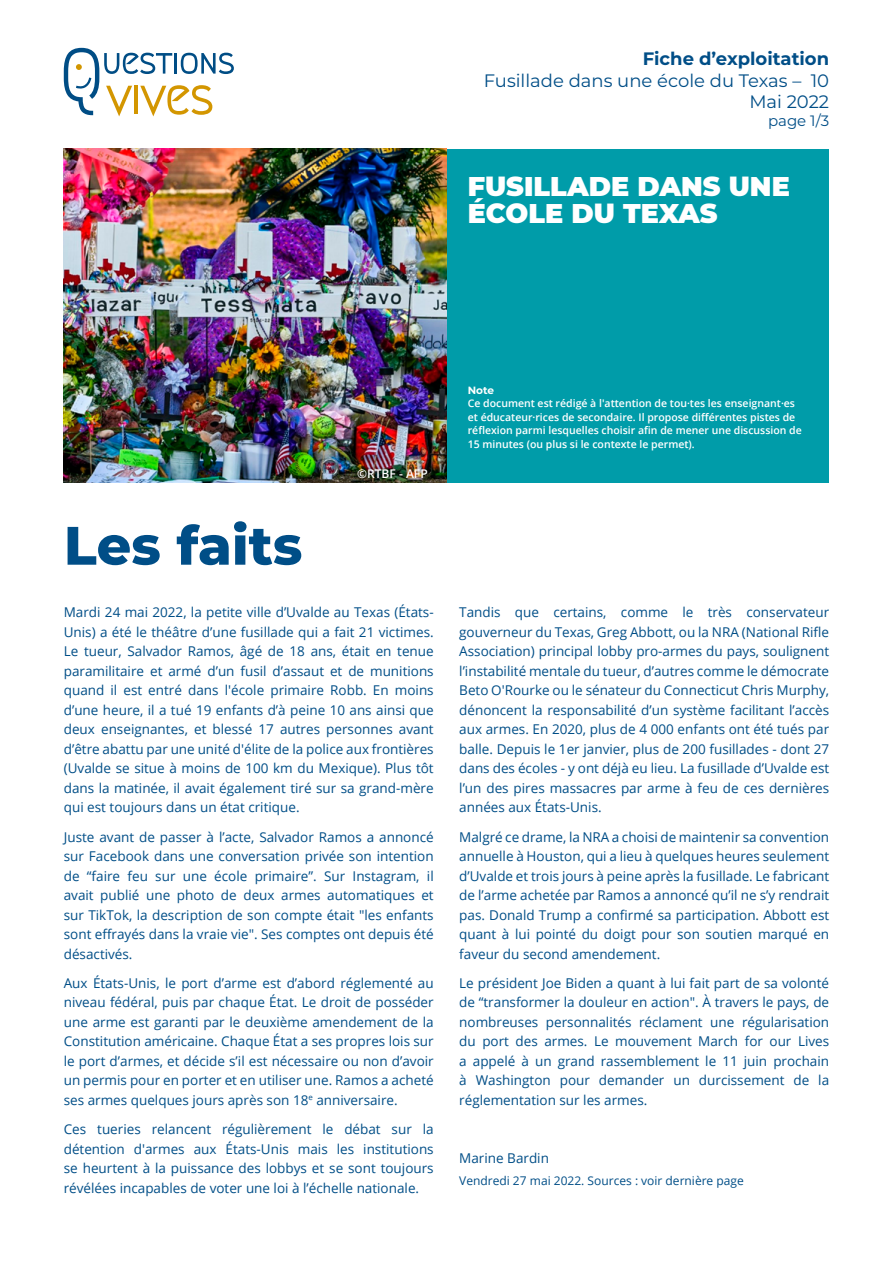
<style>
.page{position:relative;width:893px;height:1263px;background:#fff}
.page>*{position:absolute;margin:0;border:0;box-sizing:border-box;transform-origin:0 0}
.t1{font:800 54px "Montserrat";color:#004e87}
.t2{font:900 27px/27px "Montserrat";color:#fff}
.t3{font:18px/21.6px "Montserrat";color:#004e87;text-align:right}
.t4{font:700 18px "Montserrat";color:#004e87}
.t5{font:15px "Montserrat";color:#004e87}
.t6{font:13.5px/19.5px "Open Sans";color:#004e87;text-align:justify}
.t7{font:12px "Open Sans";color:#004e87}
.t8{font:600 12px "Open Sans";color:#fff}
.t9{font:600 10.5px/13.5px "Open Sans";color:#fff}
.t10{font:700 10.5px "Montserrat";color:#fff}
</style>
<div class="page">
<div style="left:446px;top:149px;width:383px;height:334px;background:#009ca9"></div>
<img style="left:64px;top:149px;width:382px;height:334px">
<svg style="left:64px;top:48px;width:170px;height:68px"></svg>
<h3 class="t4" style="left:643px;top:46px;width:188px">Fiche d’exploitation</h3>
<h3 class="t3" style="left:484px;top:69px;width:347px">Fusillade dans une école du Texas – 10<br>Mai 2022</h3>
<p class="t5" style="left:768px;top:111px;width:63px">page 1/3</p>
<h2 class="t2" style="left:468px;top:171px;width:324px">FUSILLADE DANS UNE<br>ÉCOLE DU TEXAS</h2>
<p class="t8" style="left:357px;top:465px;width:72px">©RTBF - AFP</p>
<h1 class="t1" style="left:64px;top:506px;width:240px">Les faits</h1>
<p class="t6" style="left:64px;top:602px;width:371px">Mardi 24 mai 2022, la petite ville d’Uvalde au Texas (États-Unis) a été le théâtre d’une fusillade qui a fait 21 victimes.<br>Le tueur, Salvador Ramos, âgé de 18 ans, était en tenue paramilitaire et armé d’un fusil d’assaut et de munitions quand il est entré dans l'école primaire Robb. En moins d’une heure, il a tué 19 enfants d’à peine 10 ans ainsi que deux enseignantes, et blessé 17 autres personnes avant d’être abattu par une unité d'élite de la police aux frontières (Uvalde se situe à moins de 100 km du Mexique). Plus tôt dans la matinée, il avait également tiré sur sa grand-mère qui est toujours dans un état critique.</p>
<p class="t6" style="left:64px;top:826px;width:371px">Juste avant de passer à l’acte, Salvador Ramos a annoncé sur Facebook dans une conversation privée son intention de “faire feu sur une école primaire”. Sur Instagram, il avait publié une photo de deux armes automatiques et sur TikTok, la description de son compte était "les enfants sont effrayés dans la vraie vie". Ses comptes ont depuis été désactivés.</p>
<p class="t6" style="left:64px;top:973px;width:371px">Aux États-Unis, le port d’arme est d’abord réglementé au niveau fédéral, puis par chaque État. Le droit de posséder une arme est garanti par le deuxième amendement de la Constitution américaine. Chaque État a ses propres lois sur le port d’armes, et décide s’il est nécessaire ou non d’avoir un permis pour en porter et en utiliser une. Ramos a acheté ses armes quelques jours après son 18<sup>e</sup> anniversaire.</p>
<p class="t6" style="left:64px;top:1119px;width:371px">Ces tueries relancent régulièrement le débat sur la détention d'armes aux États-Unis mais les institutions se heurtent à la puissance des lobbys et se sont toujours révélées incapables de voter une loi à l’échelle nationale.</p>
<p class="t10" style="left:468px;top:382px;width:28px">Note</p>
<p class="t9" style="left:468px;top:396px;width:336px">Ce document est rédigé à l'attention de tou·tes les enseignant·es et éducateur·rices de secondaire. Il propose différentes pistes de réflexion parmi lesquelles choisir afin de mener une discussion de 15 minutes (ou plus si le contexte le permet).</p>
<p class="t6" style="left:459px;top:602px;width:371px">Tandis que certains, comme le très conservateur gouverneur du Texas, Greg Abbott, ou la NRA (National Rifle Association) principal lobby pro-armes du pays, soulignent l’instabilité mentale du tueur, d’autres comme le démocrate Beto O'Rourke ou le sénateur du Connecticut Chris Murphy, dénoncent la responsabilité d’un système facilitant l’accès aux armes. En 2020, plus de 4 000 enfants ont été tués par balle. Depuis le 1er janvier, plus de 200 fusillades - dont 27 dans des écoles - y ont déjà eu lieu. La fusillade d’Uvalde est l’un des pires massacres par arme à feu de ces dernières années aux États-Unis.</p>
<p class="t6" style="left:459px;top:826px;width:371px">Malgré ce drame, la NRA a choisi de maintenir sa convention annuelle à Houston, qui a lieu à quelques heures seulement d’Uvalde et trois jours à peine après la fusillade. Le fabricant de l’arme achetée par Ramos a annoncé qu’il ne s’y rendrait pas. Donald Trump a confirmé sa participation. Abbott est quant à lui pointé du doigt pour son soutien marqué en faveur du second amendement.</p>
<p class="t6" style="left:459px;top:973px;width:371px">Le président Joe Biden a quant à lui fait part de sa volonté de “transformer la douleur en action". À travers le pays, de nombreuses personnalités réclament une régularisation du port des armes. Le mouvement March for our Lives a appelé à un grand rassemblement le 11 juin prochain à Washington pour demander un durcissement de la réglementation sur les armes.</p>
<p class="t6" style="left:459px;top:1148px;width:91px">Marine Bardin</p>
<p class="t7" style="left:459px;top:1172px;width:286px">Vendredi 27 mai 2022. Sources : voir dernière page</p>
</div>
